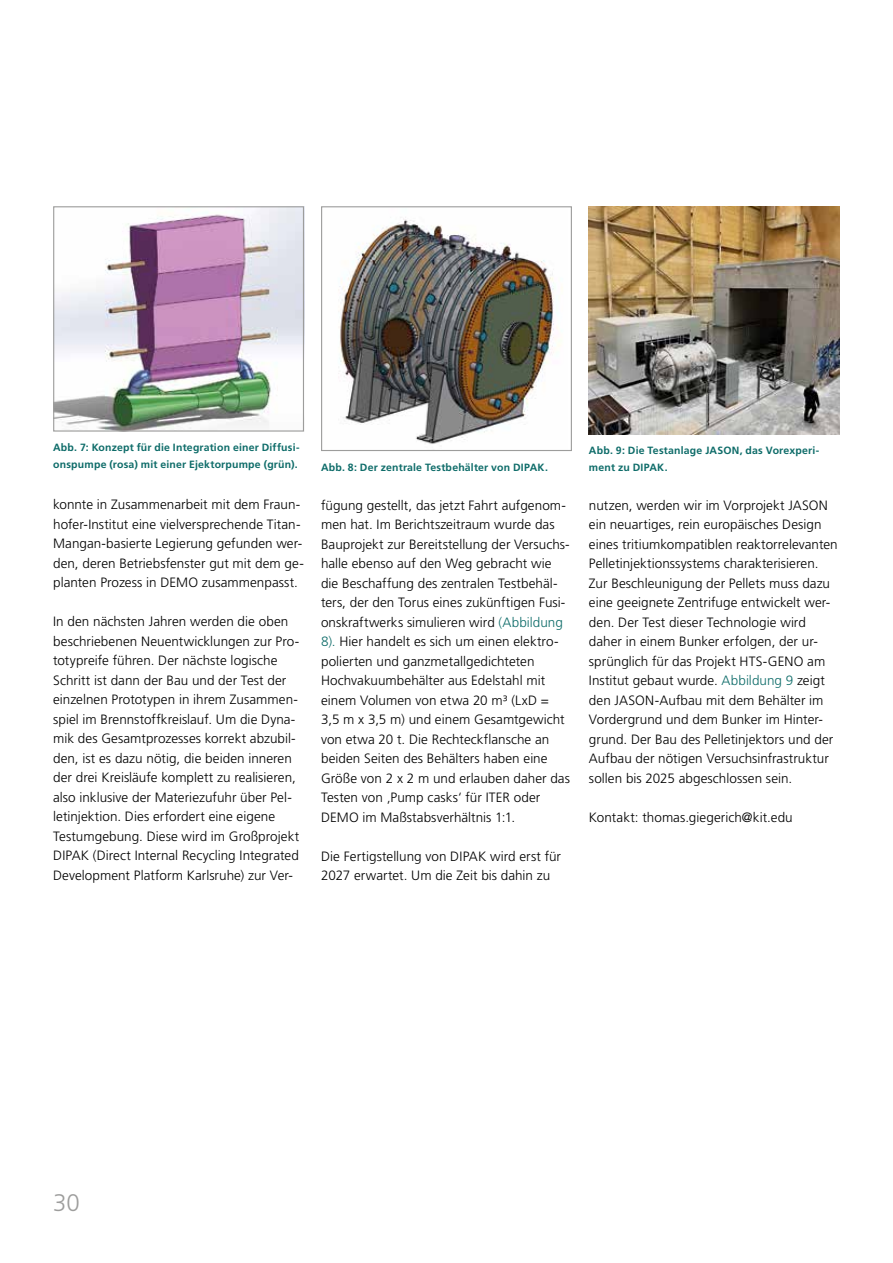
<style>
.page{position:relative;width:893px;height:1263px;background:#fff}
.page>*{position:absolute;margin:0;border:0;box-sizing:border-box;transform-origin:0 0}
.t1{font:300 24px "Frutiger";color:#9d9d9c}
.t2{font:300 13.5px/19.5px "Frutiger";letter-spacing:.005em;color:#000}
.t3{font:700 10.5px/16.5px "Frutiger";letter-spacing:.02em;color:#0e6c69}
.s1{color:#0e6c69}
</style>
<div class="page">
<img style="left:338px;top:217px;width:224px;height:227px">
<div style="left:321px;top:206px;width:251px;height:245px;border:1px solid #9d9d9c"></div>
<img style="left:589px;top:206px;width:251px;height:229px">
<img style="left:55px;top:208px;width:247px;height:222px">
<div style="left:53px;top:206px;width:251px;height:226px;border:1px solid #9d9d9c"></div>
<p class="t3" style="left:53px;top:439px;width:248px">Abb. 7: Konzept für die Integration einer Diffusi&shy;onspumpe (rosa) mit einer Ejektorpumpe (grün).</p>
<p class="t2" style="left:53px;top:495px;width:252px">konnte in Zusammenarbeit mit dem Fraun&shy;hofer-Institut eine vielversprechende Titan-Mangan-basierte Legierung gefunden wer&shy;den, deren Betriebsfenster gut mit dem ge&shy;planten Prozess in DEMO zusammenpasst.</p>
<p class="t2" style="left:53px;top:612px;width:248px">In den nächsten Jahren werden die oben beschriebenen Neuentwicklungen zur Pro&shy;totypreife führen. Der nächste logische Schritt ist dann der Bau und der Test der einzelnen Prototypen in ihrem Zusammen&shy;spiel im Brennstoffkreislauf. Um die Dyna&shy;mik des Gesamtprozesses korrekt abzubil&shy;den, ist es dazu nötig, die beiden inneren der drei Kreisläufe komplett zu realisieren, also inklusive der Materiezufuhr über Pel&shy;letinjektion. Dies erfordert eine eigene Testumgebung. Diese wird im Großprojekt DIPAK (Direct Internal Recycling Integrated Development Platform Karlsruhe) zur Ver-</p>
<p class="t3" style="left:321px;top:459px;width:228px">Abb. 8: Der zentrale Testbehälter von DIPAK.</p>
<p class="t2" style="left:321px;top:495px;width:250px">fügung gestellt, das jetzt Fahrt aufgenom&shy;men hat. Im Berichtszeitraum wurde das Bauprojekt zur Bereitstellung der Versuchs&shy;halle ebenso auf den Weg gebracht wie die Beschaffung des zentralen Testbehäl&shy;ters, der den Torus eines zukünftigen Fusi&shy;onskraftwerks simulieren wird <span class="s1">(Abbildung 8).</span> Hier handelt es sich um einen elektro&shy;polierten und ganzmetallgedichteten Hochvakuumbehälter aus Edelstahl mit einem Volumen von etwa 20 m³ (LxD = 3,5 m x 3,5 m) und einem Gesamtgewicht von etwa 20 t. Die Rechteckflansche an beiden Seiten des Behälters haben eine Größe von 2 x 2 m und erlauben daher das Testen von ‚Pump casks‘ für ITER oder DEMO im Maßstabsverhältnis 1:1.</p>
<p class="t2" style="left:321px;top:846px;width:242px">Die Fertigstellung von DIPAK wird erst für<br>2027 erwartet. Um die Zeit bis dahin zu</p>
<p class="t3" style="left:589px;top:442px;width:232px">Abb. 9: Die Testanlage JASON, das Vorexperi&shy;ment zu DIPAK.</p>
<p class="t2" style="left:589px;top:495px;width:250px">nutzen, werden wir im Vorprojekt JASON ein neuartiges, rein europäisches Design eines tritiumkompatiblen reaktorrelevanten Pelletinjektionssystems charakterisieren.<br>Zur Beschleunigung der Pellets muss dazu eine geeignete Zentrifuge entwickelt wer&shy;den. Der Test dieser Technologie wird daher in einem Bunker erfolgen, der ur&shy;sprünglich für das Projekt HTS-GENO am Institut gebaut wurde. <span class="s1">Abbildung 9</span> zeigt den JASON-Aufbau mit dem Behälter im Vordergrund und dem Bunker im Hinter&shy;grund. Der Bau des Pelletinjektors und der Aufbau der nötigen Versuchsinfrastruktur sollen bis 2025 abgeschlossen sein.</p>
<p class="t2" style="left:589px;top:807px;width:205px">Kontakt: thomas.giegerich@kit.edu</p>
<h1 class="t1" style="left:53px;top:1189px;width:28px">30</h1>
</div>
